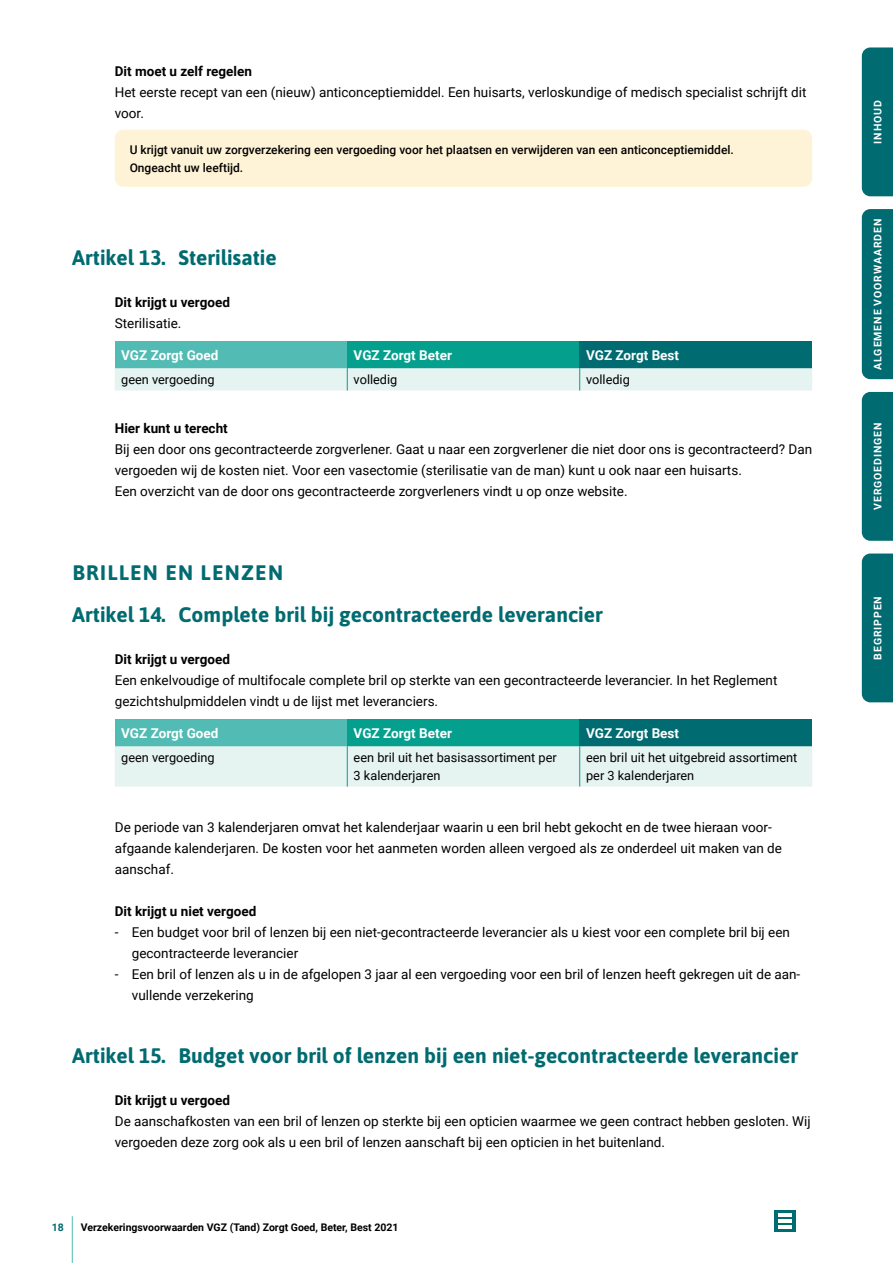
<style>
.page{position:relative;width:893px;height:1263px;background:#fff}
.page>*{position:absolute;margin:0;border:0;box-sizing:border-box;transform-origin:0 0}
.t1{font:700 21px/42px "Asap";color:#006b70}
.t2{font:13.5px/21px "Roboto";color:#000}
.t3{font:700 13.5px "Roboto";color:#000}
.t4{font:700 13.5px "Roboto";color:#fff}
.t5{font:12.75px/18px "Roboto";color:#000}
.t6{font:500 12px/18px "Roboto";color:#000}
.t7{font:700 10.5px "Roboto";color:#000}
.t8{font:700 10.5px "Roboto";letter-spacing:.085em;color:#fff}
.t9{font:700 10.5px "Roboto";color:#006b70}
</style>
<div class="page">
<hr style="left:72px;top:1216px;width:1px;height:47px;background:#52bbb3">
<svg style="left:774px;top:1210px;width:21px;height:22px"></svg>
<svg style="left:778px;top:1214px;width:13px;height:14px"></svg>
<div style="left:115px;top:341px;width:232px;height:27px;background:#52bbb3"></div>
<div style="left:347px;top:341px;width:233px;height:27px;background:#059f8e"></div>
<div style="left:580px;top:341px;width:232px;height:27px;background:#006b70"></div>
<div style="left:115px;top:368px;width:697px;height:22px;background:#e5f3f1"></div>
<div style="left:115px;top:719px;width:232px;height:27px;background:#52bbb3"></div>
<div style="left:347px;top:719px;width:233px;height:27px;background:#059f8e"></div>
<div style="left:580px;top:719px;width:232px;height:27px;background:#006b70"></div>
<div style="left:115px;top:746px;width:697px;height:40px;background:#e5f3f1"></div>
<hr style="left:347px;top:746px;width:1px;height:40px;background:#059f8e">
<hr style="left:579px;top:746px;width:1px;height:40px;background:#059f8e">
<div style="left:115px;top:130px;width:697px;height:57px;background:#fff3d7;border-radius:9px"></div>
<div style="left:862px;top:553px;width:31px;height:149px;background:#006b70"></div>
<div style="left:862px;top:209px;width:31px;height:170px;background:#006b70"></div>
<div style="left:862px;top:392px;width:31px;height:149px;background:#006b70"></div>
<div style="left:862px;top:47px;width:31px;height:149px;background:#006b70"></div>
<p class="t3" style="left:115px;top:62px;width:139px">Dit moet u zelf regelen</p>
<p class="t2" style="left:115px;top:81px;width:693px">Het eerste recept van een (nieuw) anticonceptiemiddel. Een huisarts, verloskundige of medisch specialist schrijft dit voor.</p>
<p class="t6" style="left:130px;top:140px;width:606px">U krijgt vanuit uw zorgverzekering een vergoeding voor het plaatsen en verwijderen van een anticonceptiemiddel.<br>Ongeacht uw leeftijd.</p>
<h1 class="t1" style="left:72px;top:236px;width:206px">Artikel 13. Sterilisatie</h1>
<p class="t3" style="left:115px;top:293px;width:117px">Dit krijgt u vergoed</p>
<p class="t2" style="left:115px;top:312px;width:68px">Sterilisatie.</p>
<p class="t4" style="left:121px;top:345px;width:99px">VGZ Zorgt Goed</p>
<p class="t4" style="left:354px;top:345px;width:100px">VGZ Zorgt Beter</p>
<p class="t4" style="left:586px;top:345px;width:95px">VGZ Zorgt Best</p>
<p class="t5" style="left:121px;top:370px;width:95px">geen vergoeding</p>
<p class="t5" style="left:354px;top:370px;width:45px">volledig</p>
<p class="t5" style="left:586px;top:370px;width:45px">volledig</p>
<p class="t3" style="left:115px;top:419px;width:114px">Hier kunt u terecht</p>
<p class="t2" style="left:115px;top:438px;width:699px">Bij een door ons gecontracteerde zorgverlener. Gaat u naar een zorgverlener die niet door ons is gecontracteerd? Dan vergoeden wij de kosten niet. Voor een vasectomie (sterilisatie van de man) kunt u ook naar een huisarts.<br>Een overzicht van de door ons gecontracteerde zorgverleners vindt u op onze website.</p>
<h1 class="t1" style="left:72px;top:551px;width:532px">BRILLEN EN LENZEN<br>Artikel 14. Complete bril bij gecontracteerde leverancier</h1>
<p class="t3" style="left:115px;top:650px;width:117px">Dit krijgt u vergoed</p>
<p class="t2" style="left:115px;top:669px;width:664px">Een enkelvoudige of multifocale complete bril op sterkte van een gecontracteerde leverancier. In het Reglement gezichtshulpmiddelen vindt u de lijst met leveranciers.</p>
<p class="t4" style="left:121px;top:723px;width:99px">VGZ Zorgt Goed</p>
<p class="t4" style="left:354px;top:723px;width:100px">VGZ Zorgt Beter</p>
<p class="t4" style="left:586px;top:723px;width:95px">VGZ Zorgt Best</p>
<p class="t5" style="left:121px;top:748px;width:95px">geen vergoeding</p>
<p class="t5" style="left:354px;top:748px;width:205px">een bril uit het basisassortiment per<br>3 kalenderjaren</p>
<p class="t5" style="left:586px;top:748px;width:213px">een bril uit het uitgebreid assortiment per 3 kalenderjaren</p>
<p class="t2" style="left:115px;top:816px;width:669px">De periode van 3 kalenderjaren omvat het kalenderjaar waarin u een bril hebt gekocht en de twee hieraan voor&shy;afgaande kalenderjaren. De kosten voor het aanmeten worden alleen vergoed als ze onderdeel uit maken van de aanschaf.</p>
<p class="t3" style="left:115px;top:902px;width:143px">Dit krijgt u niet vergoed</p>
<p class="t2" style="left:132px;top:921px;width:660px;text-indent:-17px">- Een budget voor bril of lenzen bij een niet-gecontracteerde leverancier als u kiest voor een complete bril bij een gecontracteerde leverancier</p>
<p class="t2" style="left:132px;top:964px;width:670px;text-indent:-17px">- Een bril of lenzen als u in de afgelopen 3 jaar al een vergoeding voor een bril of lenzen heeft gekregen uit de aan&shy;vullende verzekering</p>
<h1 class="t1" style="left:72px;top:1034px;width:727px">Artikel 15. Budget voor bril of lenzen bij een niet-gecontracteerde leverancier</h1>
<p class="t3" style="left:115px;top:1091px;width:117px">Dit krijgt u vergoed</p>
<p class="t2" style="left:115px;top:1110px;width:697px">De aanschafkosten van een bril of lenzen op sterkte bij een opticien waarmee we geen contract hebben gesloten. Wij vergoeden deze zorg ook als u een bril of lenzen aanschaft bij een opticien in het buitenland.</p>
<p class="t9" style="left:52px;top:1220px;width:14px">18</p>
<p class="t7" style="left:81px;top:1220px;width:319px">Verzekeringsvoorwaarden VGZ (Tand) Zorgt Goed, Beter, Best 2021</p>
<p class="t8" style="left:870px;top:144px;width:45px;rotate:-90deg">INHOUD</p>
<p class="t8" style="left:870px;top:370px;width:153px;rotate:-90deg">ALGEMENE VOORWAARDEN</p>
<p class="t8" style="left:870px;top:510px;width:89px;rotate:-90deg">VERGOEDINGEN</p>
<p class="t8" style="left:870px;top:660px;width:65px;rotate:-90deg">BEGRIPPEN</p>
</div>
